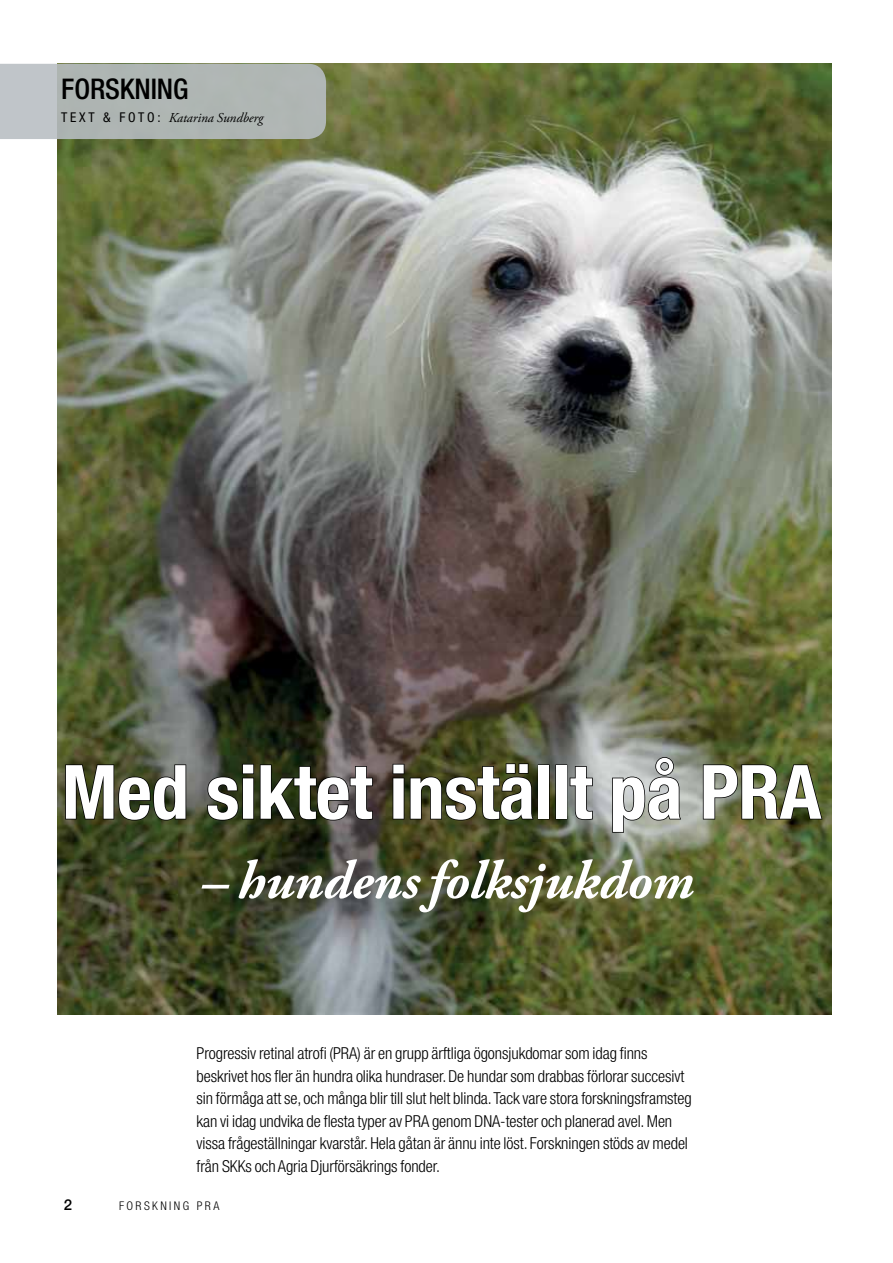
<style>
.page{position:relative;width:893px;height:1263px;background:#fff}
.page>*{position:absolute;margin:0;border:0;box-sizing:border-box;transform-origin:0 0}
.t1{font:700 condensed 75px "Helvetica Neue LT Std";color:#fff}
.t2{font:italic 700 54px "Adobe Garamond Pro";letter-spacing:-.005em;color:#fff}
.t3{font:500 condensed 28.5px "Helvetica Neue LT Std";letter-spacing:-.005em;color:#000}
.t4{font:300 condensed 16.5px/22.5px "Helvetica Neue LT Std";letter-spacing:-.005em;color:#000}
.t5{font:500 15px "Helvetica Neue LT Std";color:#000}
.t6{font:italic 13.5px "Adobe Garamond Pro";letter-spacing:-.005em;color:#000}
.t7{font:300 condensed 12px "Helvetica Neue LT Std";letter-spacing:.2em;color:#000}
.s1{font-family:"Helvetica Neue LT Std";font-style:normal;font-stretch:condensed}
</style>
<div class="page">
<img style="left:57px;top:64px;width:774px;height:950px">
<svg style="left:0;top:64px;width:326px;height:75px;background:#b1b7b6"></svg>
<svg style="left:64px;top:764px;width:123px;height:57px;background:#3b4027"></svg>
<svg style="left:206px;top:763px;width:168px;height:58px;background:#333626"></svg>
<svg style="left:392px;top:763px;width:143px;height:58px;background:#373919"></svg>
<div style="left:538px;top:764px;width:12px;height:55px;border:2px solid #000"></div>
<div style="left:555px;top:764px;width:12px;height:55px;border:2px solid #000"></div>
<svg style="left:569px;top:765px;width:24px;height:56px"></svg>
<svg style="left:611px;top:756px;width:71px;height:77px;background:#9fa29f"></svg>
<svg style="left:702px;top:764px;width:121px;height:56px;background:#565e3b"></svg>
<h3 class="t3" style="left:61px;top:72px;width:129px">FORSKNING</h3>
<p class="t6" style="left:61px;top:109px;width:203px"><span class="s1">T E X T &amp; F O T O :</span> Katarina Sundberg</p>
<h1 class="t1" style="left:62px;top:747px;width:761px">med siktet inställt på pra</h1>
<h2 class="t2" style="left:201px;top:850px;width:494px">– hundens folksjukdom</h2>
<p class="t5" style="left:64px;top:1195px;width:10px">2</p>
<p class="t4" style="left:197px;top:1042px;width:497px">Progressiv retinal atrofi (PRA) är en grupp ärftliga ögonsjukdomar som idag finns beskrivet hos fler än hundra olika hundraser. De hundar som drabbas förlorar succesivt sin förmåga att se, och många blir till slut helt blinda. Tack vare stora forskningsframsteg kan vi idag undvika de flesta typer av PRA genom DNA-tester och planerad avel. Men vissa frågeställningar kvarstår. Hela gåtan är ännu inte löst. Forskningen stöds av medel från SKKs och Agria Djurförsäkrings fonder.</p>
<p class="t7" style="left:119px;top:1198px;width:102px">forskning pra</p>
</div>
